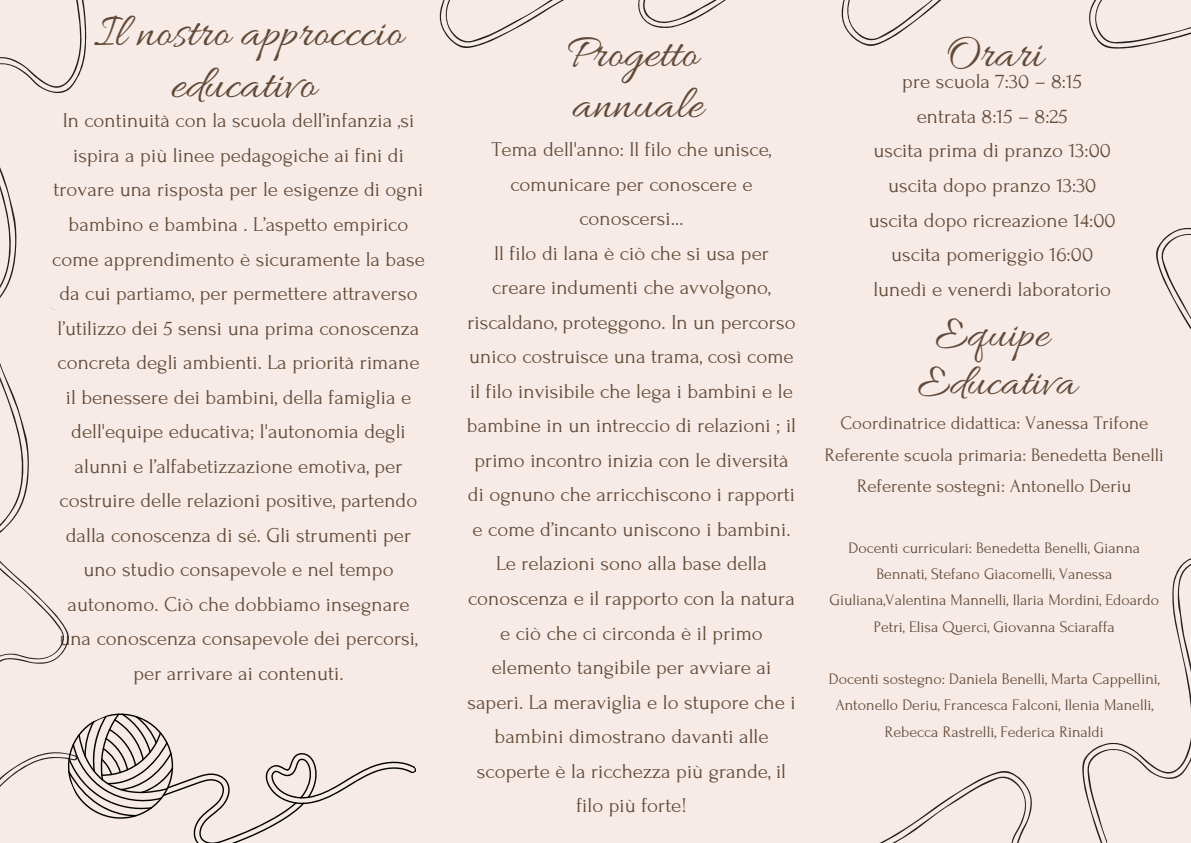
<style>
.page{position:relative;width:1191px;height:843px;background:#fff}
.page>*{position:absolute;margin:0;border:0;box-sizing:border-box;transform-origin:0 0}
.t1{font:48px/51.8px "Allura";color:#634937;text-align:center}
.t2{font:47.9px/51.7px "Allura";color:#634937}
.t3{font:45px/48px "Allura";color:#634937;text-align:center}
.t4{font:21px/34.5px "Forum";color:#634937;text-align:center}
.t5{font:19px/31.5px "Forum";color:#634937;text-align:center}
.t6{font:16px/26.2px "Forum";color:#634937;text-align:center}
</style>
<div class="page">
<div style="left:0;top:0;width:1190px;height:842px;background:#f6ebe6"></div>
<svg style="left:881px;top:774px;width:111px;height:68px"></svg>
<svg style="left:439px;top:0;width:125px;height:48px"></svg>
<svg style="left:992px;top:558px;width:198px;height:284px"></svg>
<svg style="left:0;top:0;width:87px;height:279px"></svg>
<svg style="left:1156px;top:228px;width:34px;height:100px"></svg>
<svg style="left:1089px;top:0;width:101px;height:49px"></svg>
<div style="left:1105px;top:791px;width:85px;height:51px;background:#f6ebe6"></div>
<svg style="left:0;top:279px;width:417px;height:563px"></svg>
<svg style="left:638px;top:0;width:303px;height:46px"></svg>
<p class="t1" style="left:94px;top:10px;width:310px">Il nostro approcccio educativo</p>
<p class="t4" style="left:52px;top:104px;width:374px">In continuità con la scuola dell’infanzia ,si ispira a più linee pedagogiche ai fini di trovare una risposta per le esigenze di ogni bambino e bambina . L’aspetto empirico come apprendimento è sicuramente la base da cui partiamo, per permettere attraverso l’utilizzo dei 5 sensi una prima conoscenza concreta degli ambienti. La priorità rimane il benessere dei bambini, della famiglia e dell'equipe educativa; l'autonomia degli alunni e l’alfabetizzazione emotiva, per costruire delle relazioni positive, partendo dalla conoscenza di sé. Gli strumenti per uno studio consapevole e nel tempo autonomo. Ciò che dobbiamo insegnare una conoscenza consapevole dei percorsi, per arrivare ai contenuti.</p>
<p class="t2" style="left:566px;top:30px;width:138px">Progetto annuale</p>
<p class="t4" style="left:467px;top:132px;width:330px">Tema dell'anno: Il filo che unisce, comunicare per conoscere e conoscersi…<br>Il filo di lana è ciò che si usa per creare indumenti che avvolgono, riscaldano, proteggono. In un percorso unico costruisce una trama, così come il filo invisibile che lega i bambini e le bambine in un intreccio di relazioni ; il primo incontro inizia con le diversità di ognuno che arricchiscono i rapporti e come d’incanto uniscono i bambini.<br>Le relazioni sono alla base della conoscenza e il rapporto con la natura e ciò che ci circonda è il primo elemento tangibile per avviare ai saperi. La meraviglia e lo stupore che i bambini dimostrano davanti alle scoperte è la ricchezza più grande, il filo più forte!</p>
<p class="t1" style="left:945px;top:31px;width:98px">Orari</p>
<h1 class="t4" style="left:868px;top:65px;width:248px">pre scuola 7:30 – 8:15<br>entrata 8:15 – 8:25<br>uscita prima di pranzo 13:00 uscita dopo pranzo 13:30 uscita dopo ricreazione 14:00 uscita pomeriggio 16:00 lunedì e venerdì laboratorio</h1>
<h1 class="t3" style="left:917px;top:313px;width:160px">Equipe<br>Educativa</h1>
<h1 class="t5" style="left:824px;top:407px;width:340px">Coordinatrice didattica: Vanessa Trifone<br>Referente scuola primaria: Benedetta Benelli<br>Referente sostegni: Antonello Deriu</h1>
<h2 class="t6" style="left:829px;top:534px;width:331px">Docenti curriculari: Benedetta Benelli, Gianna Bennati, Stefano Giacomelli, Vanessa Giuliana,Valentina Mannelli, Ilaria Mordini, Edoardo Petri, Elisa Querci, Giovanna Sciaraffa</h2>
<h2 class="t6" style="left:828px;top:666px;width:332px">Docenti sostegno: Daniela Benelli, Marta Cappellini,<br>Antonello Deriu, Francesca Falconi, Ilenia Manelli,<br>Rebecca Rastrelli, Federica Rinaldi</h2>
</div>
